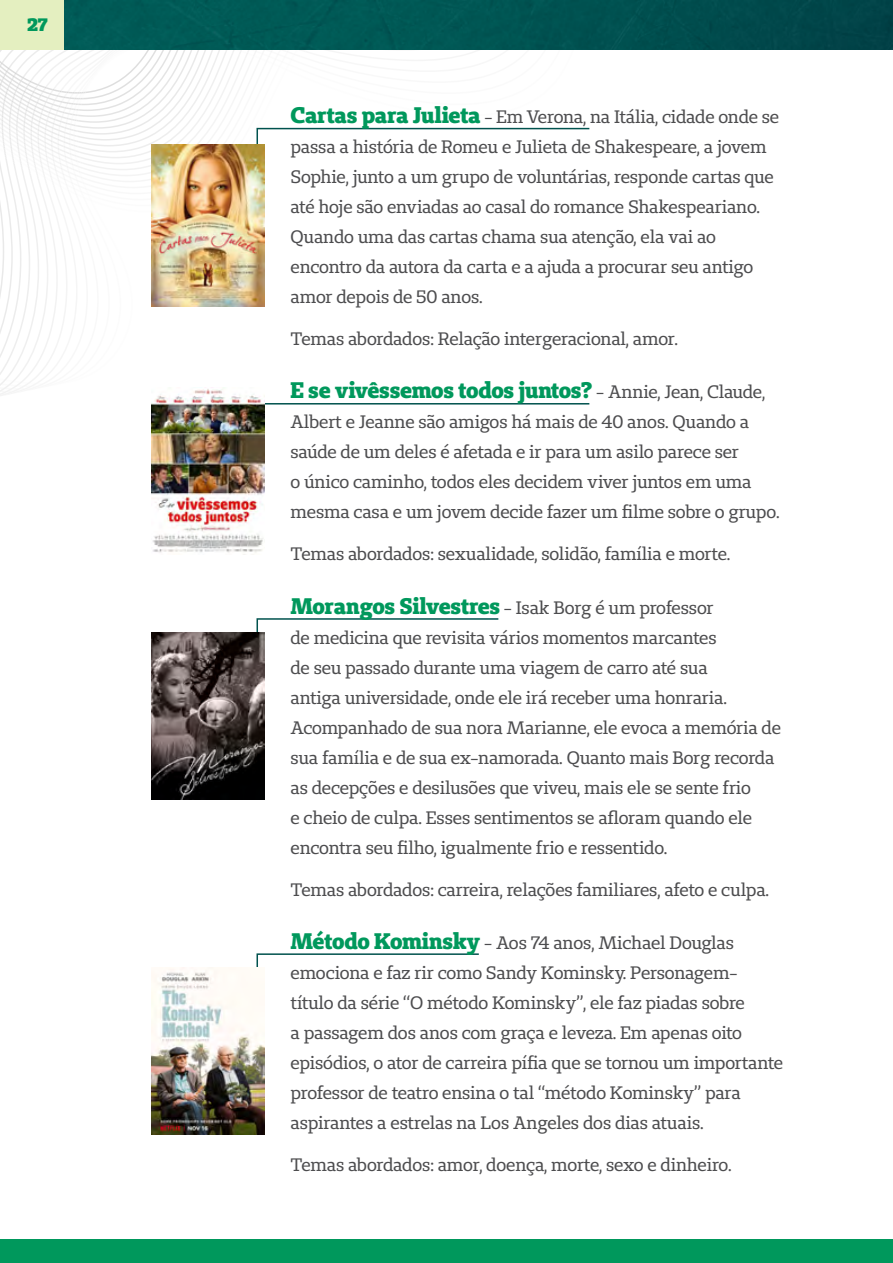
<style>
.page{position:relative;width:893px;height:1263px;background:#fff}
.page>*{position:absolute;margin:0;border:0;box-sizing:border-box;transform-origin:0 0}
.t1{font:800 22.5px "Unimed Slab";letter-spacing:-.015em;color:#00985c}
.t2{font:18px/30px "Unimed Slab";letter-spacing:-.015em;color:#4d4d4f}
.t3{font:900 18px "Unimed Slab";color:#00985c}
.s1{font-weight:800;font-size:22.5px;color:#00985c}
.s2{font-weight:400;font-size:18px;color:#4d4d4f}
</style>
<div class="page">
<svg style="left:0;top:218px;width:265px;height:337px"></svg>
<img style="left:591px;top:0;width:302px;height:50px">
<div style="left:0;top:1239px;width:893px;height:24px;background:#00985c"></div>
<svg style="left:0;top:0;width:591px;height:211px"></svg>
<svg style="left:264px;top:402px;width:326px;height:54px"></svg>
<img style="left:152px;top:145px;width:112px;height:162px">
<img style="left:152px;top:388px;width:112px;height:166px">
<svg style="left:256px;top:618px;width:243px;height:54px"></svg>
<svg style="left:256px;top:953px;width:223px;height:14px"></svg>
<img style="left:152px;top:633px;width:112px;height:166px">
<img style="left:152px;top:968px;width:112px;height:167px">
<p class="t3" style="left:28px;top:13px;width:22px">27</p>
<p class="t2" style="left:291px;top:102px;width:490px"><span class="s1">Cartas para Julieta</span> - Em Verona, na Itália, cidade onde se passa a história de Romeu e Julieta de Shakespeare, a jovem Sophie, junto a um grupo de voluntárias, responde cartas que até hoje são enviadas ao casal do romance Shakespeariano.<br>Quando uma das cartas chama sua atenção, ela vai ao encontro da autora da carta e a ajuda a procurar seu antigo amor depois de 50 anos.</p>
<p class="t2" style="left:291px;top:324px;width:389px">Temas abordados: Relação intergeracional, amor.</p>
<p class="t1" style="left:291px;top:375px;width:476px">E se vivêssemos todos juntos? <span class="s2">- Annie, Jean, Claude,</span></p>
<p class="t2" style="left:291px;top:407px;width:491px">Albert e Jeanne são amigos há mais de 40 anos. Quando a saúde de um deles é afetada e ir para um asilo parece ser<br>o único caminho, todos eles decidem viver juntos em uma mesma casa e um jovem decide fazer um filme sobre o grupo.</p>
<p class="t2" style="left:291px;top:539px;width:441px">Temas abordados: sexualidade, solidão, família e morte.</p>
<p class="t2" style="left:291px;top:592px;width:492px"><span class="s1">Morangos Silvestres</span> - Isak Borg é um professor<br>de medicina que revisita vários momentos marcantes<br>de seu passado durante uma viagem de carro até sua<br>antiga universidade, onde ele irá receber uma honraria.<br>Acompanhado de sua nora Marianne, ele evoca a memória de sua família e de sua ex-namorada. Quanto mais Borg recorda as decepções e desilusões que viveu, mais ele se sente frio<br>e cheio de culpa. Esses sentimentos se afloram quando ele encontra seu filho, igualmente frio e ressentido.</p>
<p class="t2" style="left:291px;top:874px;width:480px">Temas abordados: carreira, relações familiares, afeto e culpa.</p>
<p class="t2" style="left:291px;top:927px;width:494px"><span class="s1">Método Kominsky</span> - Aos 74 anos, Michael Douglas emociona e faz rir como Sandy Kominsky. Personagem&shy;título da série “O método Kominsky”, ele faz piadas sobre<br>a passagem dos anos com graça e leveza. Em apenas oito episódios, o ator de carreira pífia que se tornou um importante professor de teatro ensina o tal “método Kominsky” para aspirantes a estrelas na Los Angeles dos dias atuais.</p>
<p class="t2" style="left:291px;top:1149px;width:443px">Temas abordados: amor, doença, morte, sexo e dinheiro.</p>
</div>
